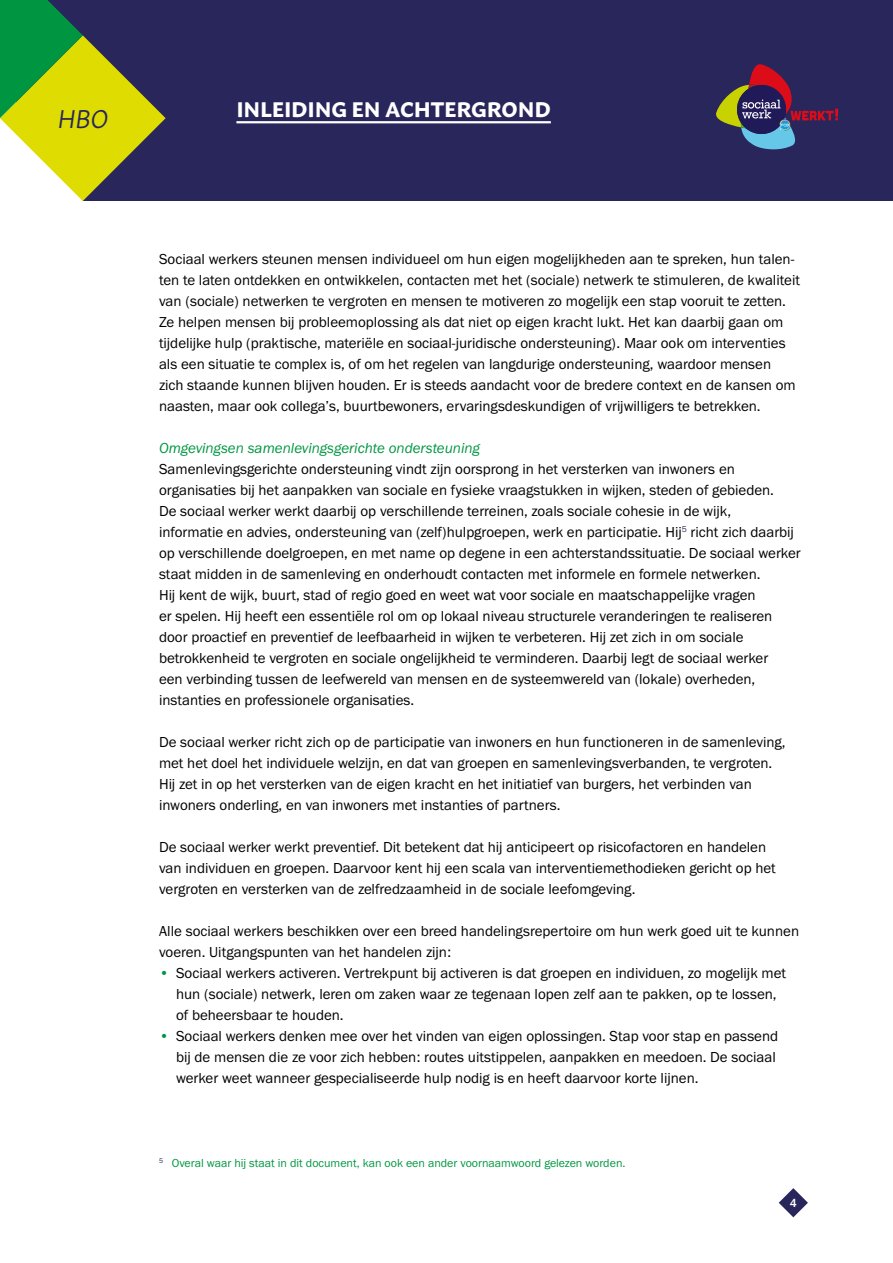
<style>
.page{position:relative;width:893px;height:1263px;background:#fff}
.page>*{position:absolute;margin:0;border:0;box-sizing:border-box;transform-origin:0 0}
.t1{font:italic 25.5px "Macho";color:#28265b}
.t2{font:700 21px "Macho";letter-spacing:-.01em;color:#fff}
.t3{font:15px/21px "Franklin Gothic URW Boo";color:#000}
.t4{font:15px "Franklin Gothic URW Boo Ita";color:#009641}
.t5{font:12px "Franklin Gothic URW Boo";color:#009641}
.t6{font:500 12px "Franklin Gothic URW";color:#fff}
.s1{color:#009641}
</style>
<div class="page">
<svg style="left:779px;top:1188px;width:29px;height:29px"></svg>
<div style="left:0;top:0;width:893px;height:201px;background:#28265b"></div>
<svg style="left:0;top:0;width:166px;height:201px"></svg>
<svg style="left:716px;top:64px;width:122px;height:85px"></svg>
<hr style="left:236px;top:121px;width:315px;height:2px;background:#fff">
<h1 class="t1" style="left:57px;top:97px;width:53px">HBO</h1>
<h2 class="t2" style="left:236px;top:91px;width:316px">INLEIDING EN ACHTERGROND</h2>
<p class="t3" style="left:159px;top:248px;width:642px">Sociaal werkers steunen mensen individueel om hun eigen mogelijkheden aan te spreken, hun talen&shy;ten te laten ontdekken en ontwikkelen, contacten met het (sociale) netwerk te stimuleren, de kwaliteit van (sociale) netwerken te vergroten en mensen te motiveren zo mogelijk een stap vooruit te zetten.<br>Ze helpen mensen bij probleemoplossing als dat niet op eigen kracht lukt. Het kan daarbij gaan om tijdelijke hulp (praktische, materiële en sociaal-juridische ondersteuning). Maar ook om interventies als een situatie te complex is, of om het regelen van langdurige ondersteuning, waardoor mensen<br>zich staande kunnen blijven houden. Er is steeds aandacht voor de bredere context en de kansen om naasten, maar ook collega’s, buurtbewoners, ervaringsdeskundigen of vrijwilligers te betrekken.</p>
<p class="t4" style="left:159px;top:439px;width:323px">Omgevingsen samenlevingsgerichte ondersteuning</p>
<p class="t3" style="left:159px;top:458px;width:643px">Samenlevingsgerichte ondersteuning vindt zijn oorsprong in het versterken van inwoners en organisaties bij het aanpakken van sociale en fysieke vraagstukken in wijken, steden of gebieden.<br>De sociaal werker werkt daarbij op verschillende terreinen, zoals sociale cohesie in de wijk,<br>informatie en advies, ondersteuning van (zelf)hulpgroepen, werk en participatie. Hij<sup>5</sup> richt zich daarbij op verschillende doelgroepen, en met name op degene in een achterstandssituatie. De sociaal werker staat midden in de samenleving en onderhoudt contacten met informele en formele netwerken.<br>Hij kent de wijk, buurt, stad of regio goed en weet wat voor sociale en maatschappelijke vragen<br>er spelen. Hij heeft een essentiële rol om op lokaal niveau structurele veranderingen te realiseren door proactief en preventief de leefbaarheid in wijken te verbeteren. Hij zet zich in om sociale betrokkenheid te vergroten en sociale ongelijkheid te verminderen. Daarbij legt de sociaal werker<br>een verbinding tussen de leefwereld van mensen en de systeemwereld van (lokale) overheden, instanties en professionele organisaties.</p>
<p class="t3" style="left:159px;top:731px;width:628px">De sociaal werker richt zich op de participatie van inwoners en hun functioneren in de samenleving, met het doel het individuele welzijn, en dat van groepen en samenlevingsverbanden, te vergroten.<br>Hij zet in op het versterken van de eigen kracht en het initiatief van burgers, het verbinden van inwoners onderling, en van inwoners met instanties of partners.</p>
<p class="t3" style="left:159px;top:836px;width:618px">De sociaal werker werkt preventief. Dit betekent dat hij anticipeert op risicofactoren en handelen van individuen en groepen. Daarvoor kent hij een scala van interventiemethodieken gericht op het vergroten en versterken van de zelfredzaamheid in de sociale leefomgeving.</p>
<p class="t3" style="left:159px;top:920px;width:642px">Alle sociaal werkers beschikken over een breed handelingsrepertoire om hun werk goed uit te kunnen voeren. Uitgangspunten van het handelen zijn:</p>
<p class="t3" style="left:176px;top:962px;width:612px;text-indent:-17px"><span class="s1">•</span> Sociaal werkers activeren. Vertrekpunt bij activeren is dat groepen en individuen, zo mogelijk met hun (sociale) netwerk, leren om zaken waar ze tegenaan lopen zelf aan te pakken, op te lossen, of beheersbaar te houden.</p>
<p class="t3" style="left:176px;top:1025px;width:604px;text-indent:-17px"><span class="s1">•</span> Sociaal werkers denken mee over het vinden van eigen oplossingen. Stap voor stap en passend bij de mensen die ze voor zich hebben: routes uitstippelen, aanpakken en meedoen. De sociaal werker weet wanneer gespecialiseerde hulp nodig is en heeft daarvoor korte lijnen.</p>
<p class="t5" style="left:159px;top:1156px;width:468px"><sup>5</sup> Overal waar hij staat in dit document, kan ook een ander voornaamwoord gelezen worden.</p>
<p class="t6" style="left:790px;top:1195px;width:9px">4</p>
</div>
